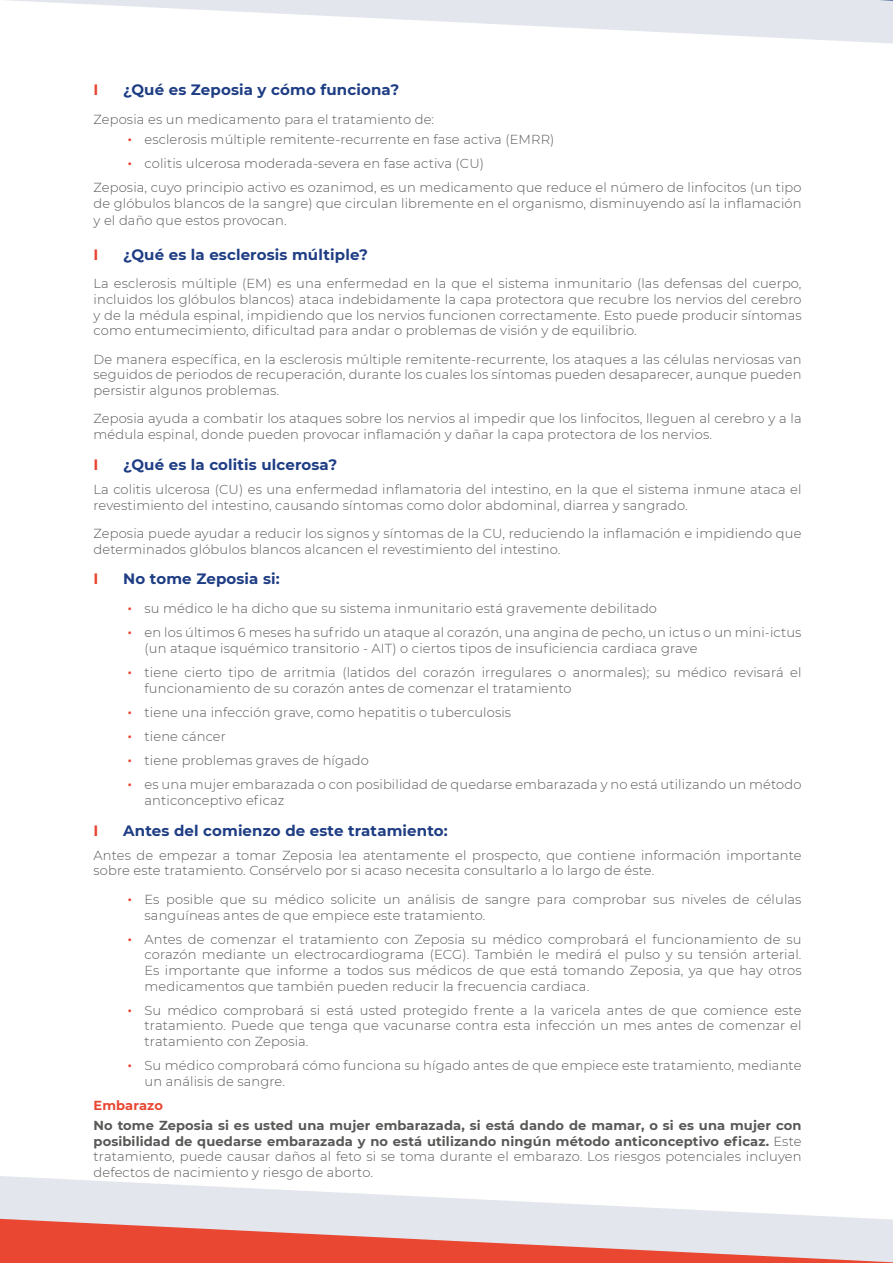
<style>
.page{position:relative;width:893px;height:1263px;background:#fff}
.page>*{position:absolute;margin:0;border:0;box-sizing:border-box;transform-origin:0 0}
.t1{font:700 15px "Montserrat";letter-spacing:.01em;color:#1e3d84}
.t2{font:700 15px "Montserrat";color:#e84633}
.t3{font:300 13.05px/15.6px "Montserrat";letter-spacing:.01em;color:#585856}
.t4{font:700 13.05px/15.6px "Montserrat";letter-spacing:.01em;color:#585856;text-align:justify}
.t5{font:700 13.05px "Montserrat";letter-spacing:.01em;color:#e94732}
.s1{font-weight:500;font-size:15px;color:#e84633}
.s2{font-weight:300}
</style>
<div class="page">
<svg style="left:0;top:1176px;width:855px;height:42px"></svg>
<svg style="left:0;top:1218px;width:893px;height:45px;background:#e5968f"></svg>
<svg style="left:7px;top:0;width:621px;height:31px"></svg>
<svg style="left:628px;top:0;width:265px;height:44px"></svg>
<p class="t2" style="left:94px;top:79px;width:6px">I</p>
<p class="t1" style="left:123px;top:79px;width:277px">¿Qué es Zeposia y cómo funciona?</p>
<p class="t3" style="left:94px;top:111px;width:342px">Zeposia es un medicamento para el tratamiento de:</p>
<p class="t3" style="left:128px;top:131px;width:428px"><span class="s1">•</span> esclerosis múltiple remitente-recurrente en fase activa (EMRR)</p>
<p class="t3" style="left:94px;top:151px;width:710px;line-height:24.2px;text-indent:34px"><span class="s1">•</span> colitis ulcerosa moderada-severa en fase activa (CU)<br>Zeposia, cuyo principio activo es ozanimod, es un medicamento que reduce el número de linfocitos (un tipo</p>
<p class="t3" style="left:94px;top:194px;width:709px;line-height:17.1px">de glóbulos blancos de la sangre) que circulan libremente en el organismo, disminuyendo así la inflamación y el daño que estos provocan.</p>
<p class="t2" style="left:94px;top:244px;width:6px">I</p>
<p class="t1" style="left:123px;top:244px;width:246px">¿Qué es la esclerosis múltiple?</p>
<p class="t3" style="left:94px;top:275px;width:710px;text-align:justify">La esclerosis múltiple (EM) es una enfermedad en la que el sistema inmunitario (las defensas del cuerpo, incluidos los glóbulos blancos) ataca indebidamente la capa protectora que recubre los nervios del cerebro y de la médula espinal, impidiendo que los nervios funcionen correctamente. Esto puede producir síntomas como entumecimiento, dificultad para andar o problemas de visión y de equilibrio.</p>
<p class="t3" style="left:94px;top:351px;width:709px;text-align:justify">De manera específica, en la esclerosis múltiple remitente-recurrente, los ataques a las células nerviosas van seguidos de periodos de recuperación, durante los cuales los síntomas pueden desaparecer, aunque pueden persistir algunos problemas.</p>
<p class="t3" style="left:94px;top:410px;width:710px">Zeposia ayuda a combatir los ataques sobre los nervios al impedir que los linfocitos, lleguen al cerebro y a la médula espinal, donde pueden provocar inflamación y dañar la capa protectora de los nervios.</p>
<p class="t2" style="left:94px;top:454px;width:6px">I</p>
<p class="t1" style="left:123px;top:454px;width:215px">¿Qué es la colitis ulcerosa?</p>
<p class="t3" style="left:94px;top:481px;width:709px">La colitis ulcerosa (CU) es una enfermedad inflamatoria del intestino, en la que el sistema inmune ataca el revestimiento del intestino, causando síntomas como dolor abdominal, diarrea y sangrado.</p>
<p class="t3" style="left:94px;top:525px;width:709px">Zeposia puede ayudar a reducir los signos y síntomas de la CU, reduciendo la inflamación e impidiendo que determinados glóbulos blancos alcancen el revestimiento del intestino.</p>
<p class="t2" style="left:94px;top:568px;width:6px">I</p>
<p class="t1" style="left:123px;top:568px;width:158px">No tome Zeposia si:</p>
<p class="t3" style="left:128px;top:600px;width:531px"><span class="s1">•</span> su médico le ha dicho que su sistema inmunitario está gravemente debilitado</p>
<p class="t3" style="left:145px;top:624px;width:658px;text-indent:-17px"><span class="s1">•</span> en los últimos 6 meses ha sufrido un ataque al corazón, una angina de pecho, un ictus o un mini-ictus (un ataque isquémico transitorio - AIT) o ciertos tipos de insuficiencia cardiaca grave</p>
<p class="t3" style="left:145px;top:664px;width:658px;text-indent:-17px"><span class="s1">•</span> tiene cierto tipo de arritmia (latidos del corazón irregulares o anormales); su médico revisará el funcionamiento de su corazón antes de comenzar el tratamiento</p>
<p class="t3" style="left:128px;top:704px;width:385px"><span class="s1">•</span> tiene una infección grave, como hepatitis o tuberculosis</p>
<p class="t3" style="left:128px;top:728px;width:100px"><span class="s1">•</span> tiene cáncer</p>
<p class="t3" style="left:128px;top:752px;width:243px"><span class="s1">•</span> tiene problemas graves de hígado</p>
<p class="t3" style="left:145px;top:776px;width:658px;text-indent:-17px"><span class="s1">•</span> es una mujer embarazada o con posibilidad de quedarse embarazada y no está utilizando un método anticonceptivo eficaz</p>
<p class="t2" style="left:94px;top:819px;width:6px">I</p>
<p class="t1" style="left:123px;top:819px;width:326px">Antes del comienzo de este tratamiento:</p>
<p class="t3" style="left:94px;top:847px;width:709px">Antes de empezar a tomar Zeposia lea atentamente el prospecto, que contiene información importante sobre este tratamiento. Consérvelo por si acaso necesita consultarlo a lo largo de éste.</p>
<p class="t3" style="left:145px;top:891px;width:658px;text-indent:-17px"><span class="s1">•</span> Es posible que su médico solicite un análisis de sangre para comprobar sus niveles de células sanguíneas antes de que empiece este tratamiento.</p>
<p class="t3" style="left:145px;top:931px;width:658px;text-align:justify;text-indent:-17px"><span class="s1">•</span> Antes de comenzar el tratamiento con Zeposia su médico comprobará el funcionamiento de su corazón mediante un electrocardiograma (ECG). También le medirá el pulso y su tensión arterial.<br>Es importante que informe a todos sus médicos de que está tomando Zeposia, ya que hay otros medicamentos que también pueden reducir la frecuencia cardiaca.</p>
<p class="t3" style="left:145px;top:1002px;width:658px;text-align:justify;text-indent:-17px"><span class="s1">•</span> Su médico comprobará si está usted protegido frente a la varicela antes de que comience este tratamiento. Puede que tenga que vacunarse contra esta infección un mes antes de comenzar el tratamiento con Zeposia.</p>
<p class="t3" style="left:145px;top:1057px;width:658px;text-indent:-17px"><span class="s1">•</span> Su médico comprobará cómo funciona su hígado antes de que empiece este tratamiento, mediante un análisis de sangre.</p>
<p class="t5" style="left:94px;top:1096px;width:71px">Embarazo</p>
<p class="t4" style="left:94px;top:1117px;width:710px">No tome Zeposia si es usted una mujer embarazada, si está dando de mamar, o si es una mujer con posibilidad de quedarse embarazada y no está utilizando ningún método anticonceptivo eficaz. <span class="s2">Este tratamiento, puede causar daños al feto si se toma durante el embarazo. Los riesgos potenciales incluyen defectos de nacimiento y riesgo de aborto.</span></p>
</div>
